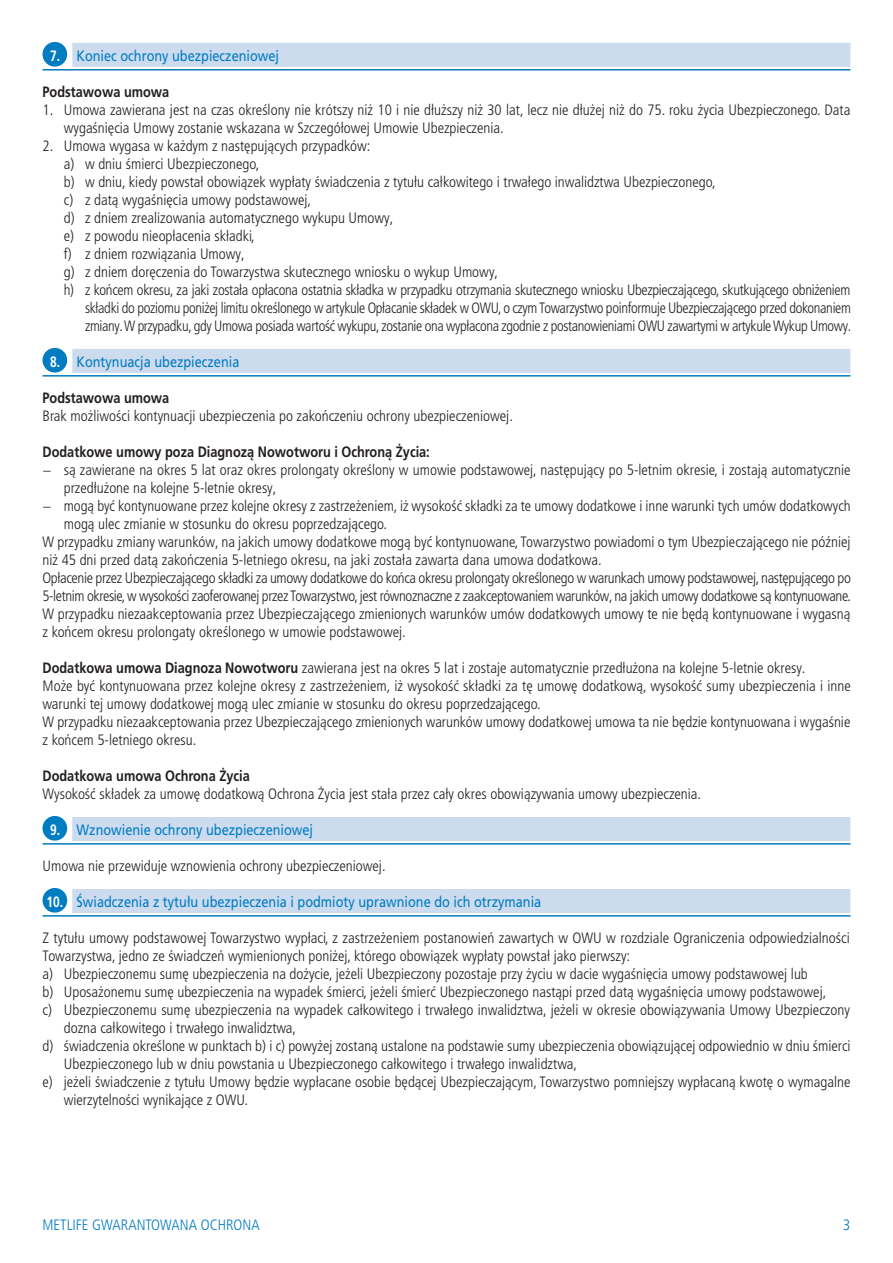
<style>
.page{position:relative;width:893px;height:1263px;background:#fff}
.page>*{position:absolute;margin:0;border:0;box-sizing:border-box;transform-origin:0 0}
.t1{font:300 condensed 15px/18px "Frutiger LT Pro";color:#231f20}
.t2{font:300 condensed 15px "Frutiger LT Pro";letter-spacing:-.025em;color:#231f20}
.t3{font:15px "Frutiger LT Pro";color:#007cc2;scale:.85 1}
.t4{font:300 condensed 15px "Frutiger LT Pro";letter-spacing:-.02em;color:#231f20}
.t5{font:300 condensed 15px "Frutiger LT Pro";letter-spacing:-.02em;color:#231f20;scale:.96 1}
.t6{font:300 condensed 15px "Frutiger LT Pro";letter-spacing:-.025em;color:#231f20;scale:.96 1}
.t7{font:700 15px "Frutiger LT Pro";color:#231f20;scale:.85 1}
.t8{font:300 condensed 15px "Frutiger LT Pro";color:#007cc2}
.s1{font-weight:700;color:#fff}
.s2{font-weight:700;font-stretch:normal}
</style>
<div class="page">
<div style="left:72px;top:43px;width:778px;height:24px;background:#cddbef"></div>
<hr style="left:43px;top:69px;width:807px;height:2px;background:#007cc2">
<div style="left:72px;top:349px;width:778px;height:24px;background:#cddbef"></div>
<hr style="left:43px;top:375px;width:807px;height:2px;background:#007cc2">
<div style="left:72px;top:817px;width:778px;height:24px;background:#cddbef"></div>
<hr style="left:43px;top:843px;width:807px;height:2px;background:#007cc2">
<div style="left:72px;top:889px;width:778px;height:24px;background:#cddbef"></div>
<hr style="left:43px;top:915px;width:807px;height:2px;background:#007cc2">
<div style="left:43px;top:42px;width:24px;height:25px;background:#007cc2;border-radius:50%"></div>
<div style="left:43px;top:348px;width:24px;height:25px;background:#007cc2;border-radius:50%"></div>
<div style="left:43px;top:816px;width:24px;height:25px;background:#007cc2;border-radius:50%"></div>
<div style="left:43px;top:888px;width:24px;height:25px;background:#007cc2;border-radius:50%"></div>
<p class="t3" style="left:50px;top:46px;width:271px"><span class="s1">7.</span> Koniec ochrony ubezpieczeniowej</p>
<p class="t7" style="left:43px;top:82px;width:151px">Podstawowa umowa</p>
<p class="t1" style="left:64px;top:101px;width:788px;text-indent:-21px">1. Umowa zawierana jest na czas określony nie krótszy niż 10 i nie dłuższy niż 30 lat, lecz nie dłużej niż do 75. roku życia Ubezpieczonego. Data wygaśnięcia Umowy zostanie wskazana w Szczegółowej Umowie Ubezpieczenia.</p>
<p class="t1" style="left:43px;top:137px;width:330px">2. Umowa wygasa w każdym z następujących przypadków:</p>
<p class="t1" style="left:64px;top:155px;width:197px">a) w dniu śmierci Ubezpieczonego,</p>
<p class="t1" style="left:64px;top:173px;width:653px">b) w dniu, kiedy powstał obowiązek wypłaty świadczenia z tytułu całkowitego i trwałego inwalidztwa Ubezpieczonego,</p>
<p class="t1" style="left:64px;top:191px;width:249px">c) z datą wygaśnięcia umowy podstawowej,</p>
<p class="t1" style="left:64px;top:209px;width:331px">d) z dniem zrealizowania automatycznego wykupu Umowy,</p>
<p class="t1" style="left:64px;top:227px;width:193px">e) z powodu nieopłacenia składki,</p>
<p class="t1" style="left:64px;top:245px;width:182px">f) z dniem rozwiązania Umowy,</p>
<p class="t1" style="left:64px;top:263px;width:436px">g) z dniem doręczenia do Towarzystwa skutecznego wniosku o wykup Umowy,</p>
<p class="t4" style="left:64px;top:281px;width:788px">h) z końcem okresu, za jaki została opłacona ostatnia składka w przypadku otrzymania skutecznego wniosku Ubezpieczającego, skutkującego obniżeniem</p>
<p class="t5" style="left:85px;top:299px;width:799px">składki do poziomu poniżej limitu określonego w artykule Opłacanie składek w OWU, o czym Towarzystwo poinformuje Ubezpieczającego przed dokonaniem</p>
<p class="t6" style="left:85px;top:317px;width:800px">zmiany. W przypadku, gdy Umowa posiada wartość wykupu, zostanie ona wypłacona zgodnie z postanowieniami OWU zawartymi w artykule Wykup Umowy.</p>
<p class="t3" style="left:50px;top:352px;width:224px"><span class="s1">8.</span> Kontynuacja ubezpieczenia</p>
<p class="t7" style="left:43px;top:388px;width:151px">Podstawowa umowa</p>
<p class="t1" style="left:43px;top:407px;width:472px">Brak możliwości kontynuacji ubezpieczenia po zakończeniu ochrony ubezpieczeniowej.</p>
<p class="t7" style="left:43px;top:442px;width:457px">Dodatkowe umowy poza Diagnozą Nowotworu i Ochroną Życia:</p>
<p class="t1" style="left:43px;top:461px;width:809px">− są zawierane na okres 5 lat oraz okres prolongaty określony w umowie podstawowej, następujący po 5-letnim okresie, i zostają automatycznie</p>
<p class="t1" style="left:64px;top:479px;width:214px">przedłużone na kolejne 5-letnie okresy,</p>
<p class="t1" style="left:43px;top:497px;width:810px">− mogą być kontynuowane przez kolejne okresy z zastrzeżeniem, iż wysokość składki za te umowy dodatkowe i inne warunki tych umów dodatkowych</p>
<p class="t1" style="left:64px;top:515px;width:325px">mogą ulec zmianie w stosunku do okresu poprzedzającego.</p>
<p class="t1" style="left:43px;top:533px;width:809px">W przypadku zmiany warunków, na jakich umowy dodatkowe mogą być kontynuowane, Towarzystwo powiadomi o tym Ubezpieczającego nie później</p>
<p class="t1" style="left:43px;top:551px;width:561px">niż 45 dni przed datą zakończenia 5-letniego okresu, na jaki została zawarta dana umowa dodatkowa.</p>
<p class="t2" style="left:43px;top:569px;width:810px">Opłacenie przez Ubezpieczającego składki za umowy dodatkowe do końca okresu prolongaty określonego w warunkach umowy podstawowej, następującego po</p>
<p class="t2" style="left:43px;top:587px;width:810px">5-letnim okresie, w wysokości zaoferowanej przez Towarzystwo, jest równoznaczne z zaakceptowaniem warunków, na jakich umowy dodatkowe są kontynuowane.</p>
<p class="t1" style="left:43px;top:605px;width:809px">W przypadku niezaakceptowania przez Ubezpieczającego zmienionych warunków umów dodatkowych umowy te nie będą kontynuowane i wygasną</p>
<p class="t1" style="left:43px;top:623px;width:365px">z końcem okresu prolongaty określonego w umowie podstawowej.</p>
<p class="t1" style="left:43px;top:659px;width:810px"><span class="s2">Dodatkowa umowa Diagnoza Nowotworu</span> zawierana jest na okres 5 lat i zostaje automatycznie przedłużona na kolejne 5-letnie okresy.<br>Może być kontynuowana przez kolejne okresy z zastrzeżeniem, iż wysokość składki za tę umowę dodatkową, wysokość sumy ubezpieczenia i inne warunki tej umowy dodatkowej mogą ulec zmianie w stosunku do okresu poprzedzającego.<br>W przypadku niezaakceptowania przez Ubezpieczającego zmienionych warunków umowy dodatkowej umowa ta nie będzie kontynuowana i wygaśnie z końcem 5-letniego okresu.</p>
<p class="t7" style="left:43px;top:766px;width:245px">Dodatkowa umowa Ochrona Życia</p>
<p class="t1" style="left:43px;top:785px;width:660px">Wysokość składek za umowę dodatkową Ochrona Życia jest stała przez cały okres obowiązywania umowy ubezpieczenia.</p>
<p class="t3" style="left:50px;top:820px;width:311px"><span class="s1">9.</span> Wznowienie ochrony ubezpieczeniowej</p>
<p class="t1" style="left:43px;top:857px;width:345px">Umowa nie przewiduje wznowienia ochrony ubezpieczeniowej.</p>
<p class="t3" style="left:46px;top:892px;width:584px"><span class="s1">10.</span> Świadczenia z tytułu ubezpieczenia i podmioty uprawnione do ich otrzymania</p>
<p class="t1" style="left:43px;top:929px;width:809px">Z tytułu umowy podstawowej Towarzystwo wypłaci, z zastrzeżeniem postanowień zawartych w OWU w rozdziale Ograniczenia odpowiedzialności</p>
<p class="t1" style="left:43px;top:947px;width:589px">Towarzystwa, jedno ze świadczeń wymienionych poniżej, którego obowiązek wypłaty powstał jako pierwszy:</p>
<p class="t1" style="left:43px;top:965px;width:767px">a) Ubezpieczonemu sumę ubezpieczenia na dożycie, jeżeli Ubezpieczony pozostaje przy życiu w dacie wygaśnięcia umowy podstawowej lub</p>
<p class="t1" style="left:43px;top:983px;width:785px">b) Uposażonemu sumę ubezpieczenia na wypadek śmierci, jeżeli śmierć Ubezpieczonego nastąpi przed datą wygaśnięcia umowy podstawowej,</p>
<p class="t1" style="left:43px;top:1001px;width:809px">c) Ubezpieczonemu sumę ubezpieczenia na wypadek całkowitego i trwałego inwalidztwa, jeżeli w okresie obowiązywania Umowy Ubezpieczony</p>
<p class="t1" style="left:64px;top:1019px;width:234px">dozna całkowitego i trwałego inwalidztwa,</p>
<p class="t1" style="left:43px;top:1037px;width:810px">d) świadczenia określone w punktach b) i c) powyżej zostaną ustalone na podstawie sumy ubezpieczenia obowiązującej odpowiednio w dniu śmierci</p>
<p class="t1" style="left:64px;top:1055px;width:515px">Ubezpieczonego lub w dniu powstania u Ubezpieczonego całkowitego i trwałego inwalidztwa,</p>
<p class="t1" style="left:43px;top:1073px;width:809px">e) jeżeli świadczenie z tytułu Umowy będzie wypłacane osobie będącej Ubezpieczającym, Towarzystwo pomniejszy wypłacaną kwotę o wymagalne</p>
<p class="t1" style="left:64px;top:1091px;width:186px">wierzytelności wynikające z OWU.</p>
<p class="t8" style="left:43px;top:1216px;width:219px">METLIFE GWARANTOWANA OCHRONA</p>
<p class="t8" style="left:843px;top:1216px;width:9px">3</p>
</div>
